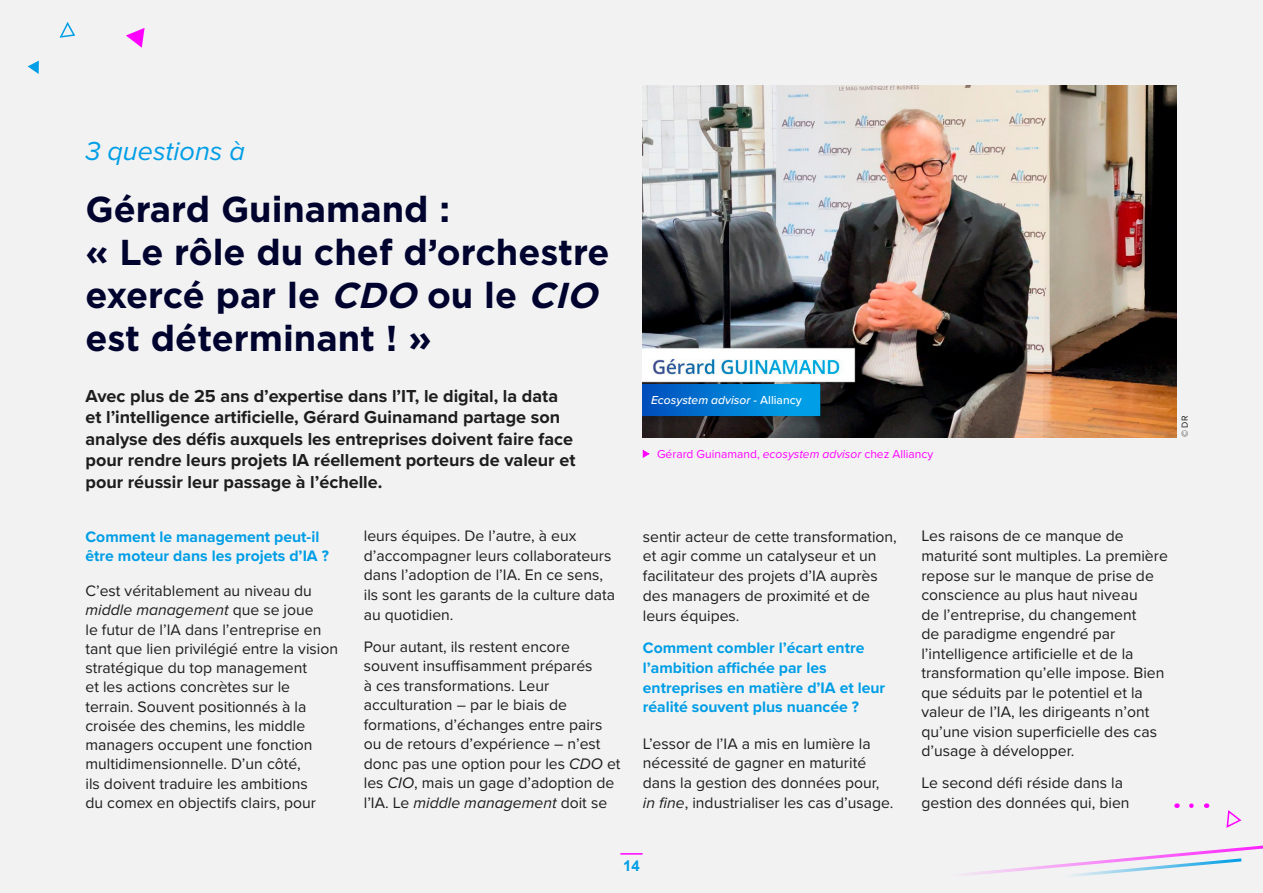
<style>
.page{position:relative;width:1263px;height:893px;background:#ededed}
.page>*{position:absolute;margin:0;border:0;box-sizing:border-box;transform-origin:0 0}
.t1{font:700 36px/43.2px "Gotham";color:#00032e}
.t2{font:italic 27px "Proxima Nova";color:#009ee6}
.t3{font:700 18px/21.6px "Proxima Nova";color:#1d1d1d}
.t4{font:15.75px/19.5px "Proxima Nova";color:#1d1d1d}
.t5{font:700 15.75px/19.8px "Proxima Nova";color:#009ee6}
.t6{font:700 15px "Arial";color:#009ee6}
.t7{font:12px "Proxima Nova";color:#f0f}
.t8{font:italic 500 12px "Proxima Nova";color:#fff}
.t9{font:9px "Proxima Nova";color:#1d1d1d}
.s1{font-style:italic}
.s2{font-style:normal}
</style>
<div class="page">
<hr style="left:621px;top:853px;width:21px;height:2px;background:#f0f">
<svg style="left:59px;top:22px;width:17px;height:16px"></svg>
<svg style="left:1226px;top:810px;width:16px;height:18px"></svg>
<svg style="left:971px;top:845px;width:292px;height:31px"></svg>
<svg style="left:28px;top:61px;width:11px;height:13px"></svg>
<svg style="left:126px;top:28px;width:19px;height:20px"></svg>
<svg style="left:1191px;top:803px;width:3px;height:5px"></svg>
<img style="left:643px;top:85px;width:533px;height:353px">
<svg style="left:642px;top:450px;width:8px;height:8px"></svg>
<div style="left:644px;top:386px;width:186px;height:40px;background:#000;opacity:.12"></div>
<div style="left:643px;top:384px;width:177px;height:31px;background:linear-gradient(to right,#0050bd,#00aaec)"></div>
<h2 class="t2" style="left:85px;top:131px;width:161px">3 questions à</h2>
<h1 class="t1" style="left:85px;top:187px;width:526px">Gérard Guinamand :<br>« Le rôle du chef d’orchestre exercé par le <span class="s1">CDO</span> ou le <span class="s1">CIO </span>est déterminant ! »</h1>
<p class="t3" style="left:85px;top:384px;width:491px">Avec plus de 25 ans d’expertise dans l’IT, le digital, la data et l’intelligence artificielle, Gérard Guinamand partage son analyse des défis auxquels les entreprises doivent faire face pour rendre leurs projets IA réellement porteurs de valeur et pour réussir leur passage à l’échelle.</p>
<p class="t5" style="left:85px;top:526px;width:245px;line-height:19.2px">Comment le management peut-il être moteur dans les projets d’IA ?</p>
<p class="t4" style="left:85px;top:581px;width:254px">C’est véritablement au niveau du <span class="s1">middle management</span> que se joue<br>le futur de l’IA dans l’entreprise en tant que lien privilégié entre la vision stratégique du top management<br>et les actions concrètes sur le terrain. Souvent positionnés à la croisée des chemins, les middle managers occupent une fonction multidimensionnelle. D’un côté,<br>ils doivent traduire les ambitions<br>du comex en objectifs clairs, pour</p>
<p class="t4" style="left:364px;top:526px;width:253px">leurs équipes. De l’autre, à eux d’accompagner leurs collaborateurs dans l’adoption de l’IA. En ce sens, ils sont les garants de la culture data au quotidien.</p>
<p class="t4" style="left:364px;top:636px;width:258px">Pour autant, ils restent encore souvent insuffisamment préparés<br>à ces transformations. Leur acculturation – par le biais de formations, d’échanges entre pairs ou de retours d’expérience – n’est donc pas une option pour les <span class="s1">CDO</span> et les <span class="s1">CIO</span>, mais un gage d’adoption de l’IA. Le <span class="s1">middle management</span> doit se</p>
<p class="t8" style="left:651px;top:392px;width:152px">Ecosystem advisor <span class="s2">- Alliancy</span></p>
<p class="t7" style="left:657px;top:445px;width:278px">Gérard Guinamand, <span class="s1">ecosystem advisor</span> chez Alliancy</p>
<p class="t9" style="left:1178px;top:437px;width:23px;rotate:-90deg">© DR</p>
<p class="t4" style="left:643px;top:526px;width:255px">sentir acteur de cette transformation, et agir comme un catalyseur et un facilitateur des projets d’IA auprès des managers de proximité et de leurs équipes.</p>
<p class="t5" style="left:643px;top:637px;width:244px">Comment combler l’écart entre l’ambition affichée par les entreprises en matière d’IA et leur réalité souvent plus nuancée ?</p>
<p class="t4" style="left:643px;top:733px;width:252px">L’essor de l’IA a mis en lumière la nécessité de gagner en maturité dans la gestion des données pour, <span class="s1">in fine</span>, industrialiser les cas d’usage.</p>
<p class="t4" style="left:921px;top:526px;width:248px">Les raisons de ce manque de maturité sont multiples. La première repose sur le manque de prise de conscience au plus haut niveau<br>de l’entreprise, du changement<br>de paradigme engendré par l’intelligence artificielle et de la transformation qu’elle impose. Bien que séduits par le potentiel et la valeur de l’IA, les dirigeants n’ont qu’une vision superficielle des cas d’usage à développer.</p>
<p class="t4" style="left:921px;top:773px;width:210px">Le second défi réside dans la gestion des données qui, bien</p>
<p class="t6" style="left:623px;top:856px;width:18px">14</p>
</div>
